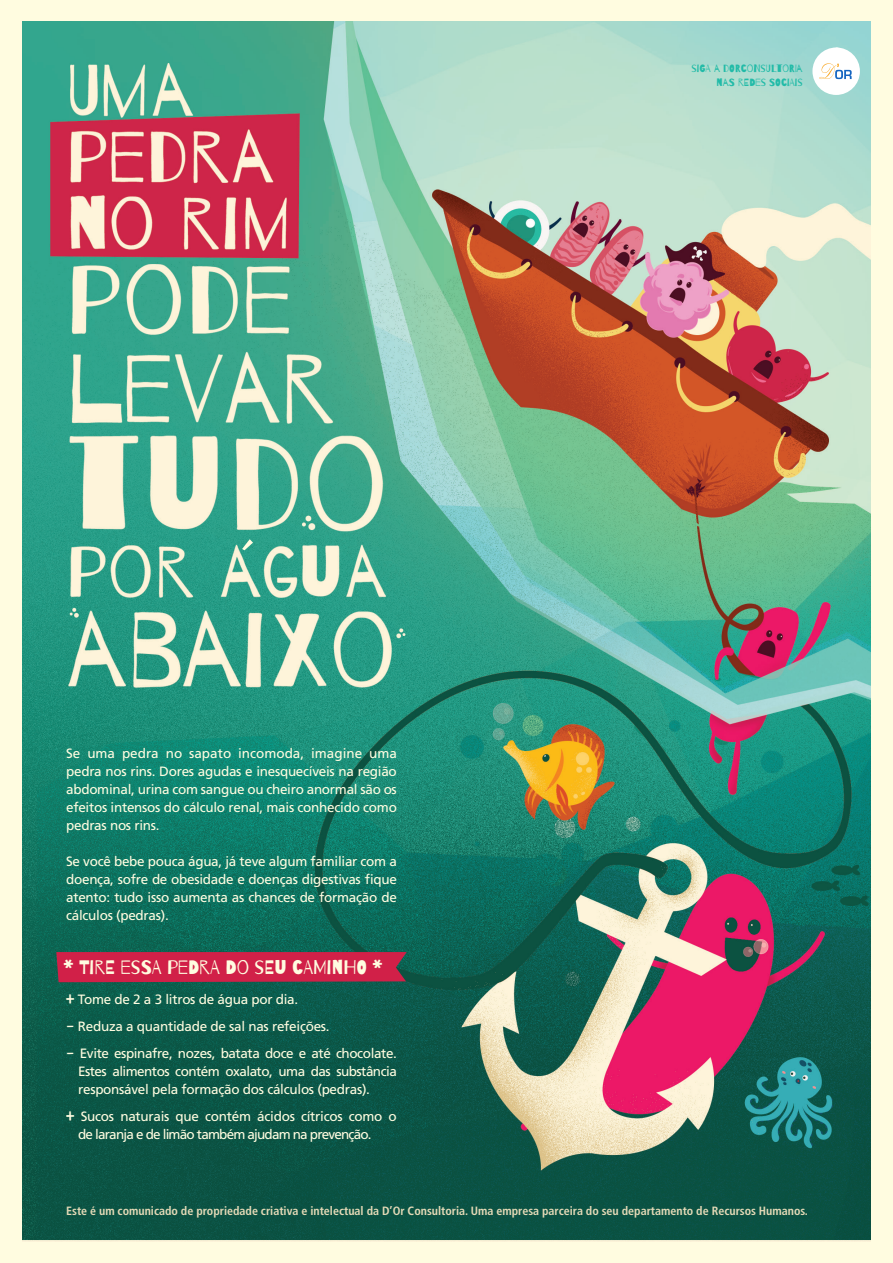
<style>
.page{position:relative;width:893px;height:1263px;background:#fffce0}
.page>*{position:absolute;margin:0;border:0;box-sizing:border-box;transform-origin:0 0}
.t1{font:19.5px "Barrio";color:#fffce0}
.t2{font:13.5px/18px "Frutiger LT Std";letter-spacing:-.02em;color:#fffce0;text-align:justify}
.t3{font:700 condensed 12px "Frutiger LT Std";color:#e5dab7}
.t4{font:10.5px/13.2px "Barrio";color:#22bba8;text-align:right}
.s1{font-family:"Barrio";font-size:16.5px}
</style>
<div class="page">
<img style="left:22px;top:21px;width:849px;height:1221px">
<div style="left:812px;top:48px;width:48px;height:47px;background:#fff;border-radius:50%"></div>
<svg style="left:819px;top:48px;width:33px;height:31px"></svg>
<svg style="left:56px;top:952px;width:351px;height:30px;background:#cb2148"></svg>
<svg style="left:242px;top:539px;width:11px;height:11px"></svg>
<p class="t2" style="left:66px;top:744px;width:332px">Se uma pedra no sapato incomoda, imagine uma pedra nos rins. Dores agudas e inesquecíveis na região abdominal, urina com sangue ou cheiro anormal são os efeitos intensos do cálculo renal, mais conhecido como pedras nos rins.</p>
<p class="t2" style="left:66px;top:852px;width:332px">Se você bebe pouca água, já teve algum familiar com a doença, sofre de obesidade e doenças digestivas fique atento: tudo isso aumenta as chances de formação de cálculos (pedras).</p>
<p class="t1" style="left:64px;top:957px;width:321px">* TIRE ESSA PEDRA DO SEU CAMINHO *</p>
<p class="t2" style="left:66px;top:990px;width:234px"><span class="s1">+</span> Tome de 2 a 3 litros de água por dia.</p>
<p class="t2" style="left:66px;top:1017px;width:265px"><span class="s1">-</span> Reduza a quantidade de sal nas refeições.</p>
<p class="t2" style="left:78px;top:1044px;width:320px;text-indent:-12px"><span class="s1">-</span> Evite espinafre, nozes, batata doce e até chocolate.<br>Estes alimentos contém oxalato, uma das substância responsável pela formação dos cálculos (pedras).</p>
<p class="t2" style="left:78px;top:1107px;width:320px;text-indent:-12px"><span class="s1">+</span> Sucos naturais que contém ácidos cítricos como o de laranja e de limão também ajudam na prevenção.</p>
<p class="t4" style="left:691px;top:63px;width:113px">SIGA A DORCONSULTORIA<br>NAS REDES SOCIAIS</p>
<p class="t3" style="left:66px;top:1203px;width:743px">Este é um comunicado de propriedade criativa e intelectual da D’Or Consultoria. Uma empresa parceira do seu departamento de Recursos Humanos.</p>
</div>
